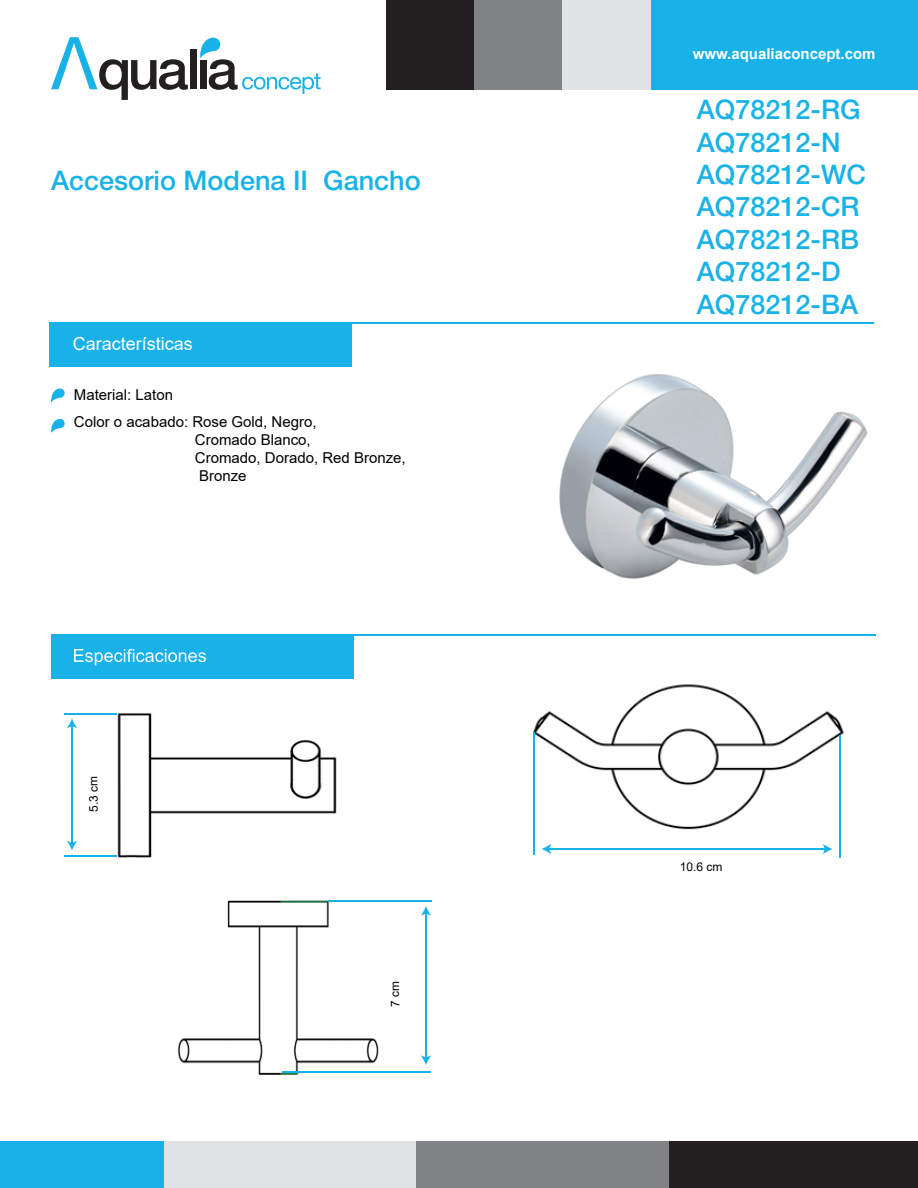
<style>
.page{position:relative;width:918px;height:1188px;background:#fff}
.page>*{position:absolute;margin:0;border:0;box-sizing:border-box;transform-origin:0 0}
.t1{font:500 27px/32.4px "Helvetica Neue LT Std";color:#18b2e8}
.t2{font:18px "Arial";color:#fff}
.t3{font:15px/18px "Arial";color:#000001}
.t4{font:700 15px "Arial";color:#fff}
.t5{font:12px "Arial";color:#000001}
</style>
<div class="page">
<div style="left:0;top:1142px;width:163px;height:46px;background:#18b2e8"></div>
<div style="left:164px;top:1142px;width:253px;height:46px;background:#e1e2e4"></div>
<div style="left:417px;top:1142px;width:253px;height:46px;background:#808285"></div>
<div style="left:670px;top:1142px;width:248px;height:46px;background:#231f20"></div>
<div style="left:650px;top:0;width:268px;height:89px;background:#18b2e8"></div>
<div style="left:562px;top:0;width:88px;height:89px;background:#e1e2e4"></div>
<div style="left:474px;top:0;width:88px;height:89px;background:#808285"></div>
<div style="left:386px;top:0;width:88px;height:89px;background:#231f20"></div>
<div style="left:190px;top:49px;width:7px;height:40px;background:#231f20"></div>
<svg style="left:51px;top:37px;width:137px;height:63px"></svg>
<svg style="left:200px;top:38px;width:121px;height:56px"></svg>
<div style="left:50px;top:324px;width:302px;height:42px;background:#18b2e8"></div>
<div style="left:51px;top:636px;width:303px;height:42px;background:#18b2e8"></div>
<svg style="left:74px;top:649px;width:132px;height:16px"></svg>
<hr style="left:50px;top:322px;width:824px;height:2px;background:#18b2e8">
<hr style="left:51px;top:634px;width:824px;height:2px;background:#18b2e8">
<svg style="left:51px;top:389px;width:14px;height:14px"></svg>
<svg style="left:51px;top:419px;width:14px;height:14px"></svg>
<img style="left:111px;top:713px;width:226px;height:145px">
<img style="left:533px;top:684px;width:311px;height:146px">
<img style="left:177px;top:900px;width:207px;height:176px">
<hr style="left:64px;top:713px;width:53px;height:2px;background:#18b2e8">
<hr style="left:64px;top:856px;width:53px;height:1px;background:#18b2e8">
<hr style="left:282px;top:1072px;width:148px;height:1px;background:#18b2e8">
<hr style="left:328px;top:901px;width:104px;height:1px;background:#18b2e8">
<hr style="left:533px;top:732px;width:2px;height:123px;background:#18b2e8">
<hr style="left:839px;top:735px;width:2px;height:123px;background:#18b2e8">
<hr style="left:71px;top:725px;width:2px;height:119px;background:#18b2e8">
<svg style="left:67px;top:718px;width:10px;height:10px"></svg>
<svg style="left:67px;top:841px;width:10px;height:9px"></svg>
<hr style="left:425px;top:913px;width:2px;height:145px;background:#18b2e8">
<svg style="left:421px;top:906px;width:10px;height:10px"></svg>
<svg style="left:421px;top:1055px;width:10px;height:10px"></svg>
<hr style="left:548px;top:848px;width:278px;height:2px;background:#18b2e8">
<svg style="left:823px;top:844px;width:9px;height:10px"></svg>
<svg style="left:542px;top:844px;width:9px;height:10px"></svg>
<img style="left:560px;top:374px;width:308px;height:205px">
<p class="t1" style="left:51px;top:164px;width:371px">Accesorio Modena II Gancho</p>
<p class="t2" style="left:73px;top:331px;width:122px">Características</p>
<p class="t3" style="left:74px;top:381px;width:244px;line-height:27px">Material: Laton<br>Color o acabado: Rose Gold, Negro,</p>
<p class="t3" style="left:195px;top:431px;width:212px">Cromado Blanco,<br>Cromado, Dorado, Red Bronze,<br>Bronze</p>
<p class="t5" style="left:86px;top:812px;width:38px;rotate:-91deg">5.3 cm</p>
<p class="t4" style="left:693px;top:43px;width:184px">www.aqualiaconcept.com</p>
<p class="t1" style="left:697px;top:93px;width:171px">AQ78212-RG<br>AQ78212-N<br>AQ78212-WC<br>AQ78212-CR<br>AQ78212-RB<br>AQ78212-D<br>AQ78212-BA</p>
<p class="t5" style="left:680px;top:858px;width:44px">10.6 cm</p>
</div>
